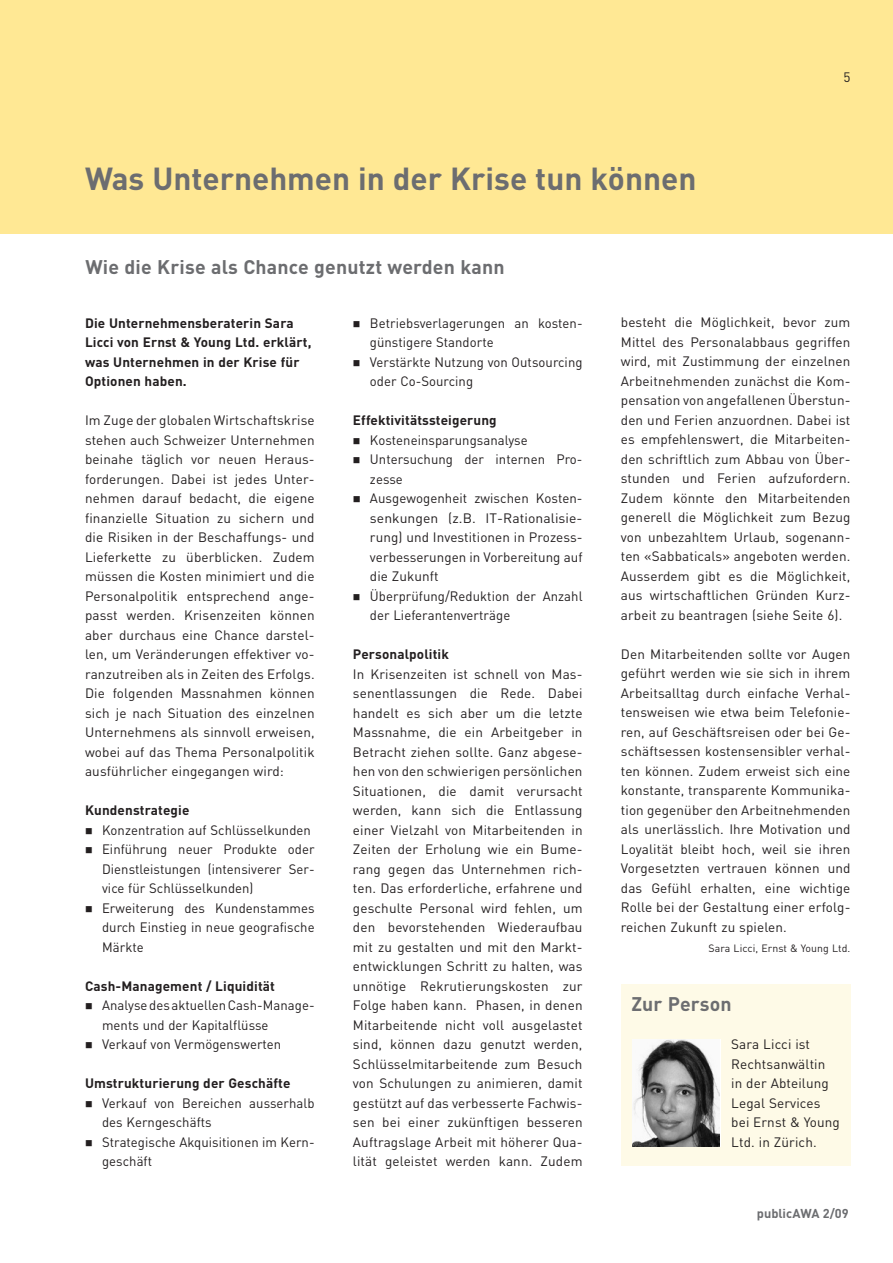
<style>
.page{position:relative;width:893px;height:1263px;background:#fff}
.page>*{position:absolute;margin:0;border:0;box-sizing:border-box;transform-origin:0 0}
.t1{font:700 31.5px "DIN";color:#6c6d70}
.t2{font:700 19.5px "DIN";letter-spacing:.01em;color:#6c6d70}
.t3{font:13.5px/19.5px "DIN";letter-spacing:.005em;color:#231f20}
.t4{font:700 13.5px/19.5px "DIN";letter-spacing:.01em;color:#231f20}
.t5{font:700 12.75px "DIN";color:#6c6d70}
.t6{font:10.5px "DIN";letter-spacing:.01em;color:#231f20}
</style>
<div class="page">
<div style="left:0;top:0;width:893px;height:234px;background:#ffe894"></div>
<div style="left:621px;top:984px;width:229px;height:182px;background:#fefae7"></div>
<svg style="left:719px;top:1039px;width:2px;height:107px"></svg>
<img style="left:632px;top:1039px;width:87px;height:107px">
<h1 class="t1" style="left:85px;top:158px;width:613px">Was Unternehmen in der Krise tun können</h1>
<h2 class="t2" style="left:85px;top:254px;width:421px">Wie die Krise als Chance genutzt werden kann</h2>
<p class="t3" style="left:843px;top:67px;width:9px">5</p>
<p class="t4" style="left:85px;top:312px;width:228px">Die Unternehmensberaterin Sara<br>Licci von Ernst &amp; Young Ltd. erklärt, was Unternehmen in der Krise für<br>Optionen haben.</p>
<p class="t3" style="left:85px;top:410px;width:231px;text-align:justify">Im Zuge der globalen Wirtschaftskrise stehen auch Schweizer Unternehmen beinahe täglich vor neuen Heraus&shy;forderungen. Dabei ist jedes Unter&shy;nehmen darauf bedacht, die eigene finanzielle Situation zu sichern und die Risiken in der Beschaffungs- und Lieferkette zu überblicken. Zudem müssen die Kosten minimiert und die Personalpolitik entsprechend ange&shy;passt werden. Krisenzeiten können aber durchaus eine Chance darstel&shy;len, um Veränderungen effektiver vo&shy;ranzutreiben als in Zeiten des Erfolgs.<br>Die folgenden Massnahmen können sich je nach Situation des einzelnen Unternehmens als sinnvoll erweisen, wobei auf das Thema Personalpolitik ausführlicher eingegangen wird:</p>
<p class="t4" style="left:85px;top:800px;width:106px">Kundenstrategie</p>
<p class="t3" style="left:85px;top:820px;width:227px">■ Konzentration auf Schlüsselkunden</p>
<p class="t3" style="left:102px;top:839px;width:214px;text-align:justify;text-indent:-17px">■ Einführung neuer Produkte oder Dienstleistungen (intensiverer Ser&shy;vice für Schlüsselkunden)</p>
<p class="t3" style="left:102px;top:898px;width:214px;text-align:justify;text-indent:-17px">■ Erweiterung des Kundenstammes durch Einstieg in neue geografische Märkte</p>
<p class="t4" style="left:85px;top:975px;width:191px">Cash-Management / Liquidität</p>
<p class="t3" style="left:102px;top:995px;width:212px;text-indent:-17px">■ Analyse des aktuellen Cash-Manage&shy;ments und der Kapitalflüsse</p>
<p class="t3" style="left:85px;top:1034px;width:198px">■ Verkauf von Vermögenswerten</p>
<p class="t4" style="left:85px;top:1073px;width:207px">Umstrukturierung der Geschäfte</p>
<p class="t3" style="left:102px;top:1093px;width:214px;text-indent:-17px">■ Verkauf von Bereichen ausserhalb des Kerngeschäfts</p>
<p class="t3" style="left:102px;top:1132px;width:214px;text-indent:-17px">■ Strategische Akquisitionen im Kern&shy;geschäft</p>
<p class="t3" style="left:370px;top:313px;width:214px;text-indent:-17px">■ Betriebsverlagerungen an kosten&shy;günstigere Standorte</p>
<p class="t3" style="left:370px;top:352px;width:214px;text-indent:-17px">■ Verstärkte Nutzung von Outsourcing oder Co-Sourcing</p>
<p class="t4" style="left:353px;top:410px;width:145px">Effektivitätssteigerung</p>
<p class="t3" style="left:353px;top:430px;width:176px">■ Kosteneinsparungsanalyse</p>
<p class="t3" style="left:370px;top:449px;width:214px;text-indent:-17px">■ Untersuchung der internen Pro&shy;zesse</p>
<p class="t3" style="left:370px;top:488px;width:214px;text-indent:-17px">■ Ausgewogenheit zwischen Kosten&shy;senkungen (z.B. IT-Rationalisie&shy;rung) und Investitionen in Prozess&shy;verbesserungen in Vorbereitung auf die Zukunft</p>
<p class="t3" style="left:370px;top:586px;width:214px;text-indent:-17px">■ Überprüfung/Reduktion der Anzahl der Lieferantenverträge</p>
<p class="t4" style="left:353px;top:644px;width:98px">Personalpolitik</p>
<p class="t3" style="left:353px;top:664px;width:231px;text-align:justify">In Krisenzeiten ist schnell von Mas&shy;senentlassungen die Rede. Dabei handelt es sich aber um die letzte Massnahme, die ein Arbeitgeber in Betracht ziehen sollte. Ganz abgese&shy;hen von den schwierigen persönlichen Situationen, die damit verursacht werden, kann sich die Entlassung einer Vielzahl von Mitarbeitenden in Zeiten der Erholung wie ein Bume&shy;rang gegen das Unternehmen rich&shy;ten. Das erforderliche, erfahrene und geschulte Personal wird fehlen, um den bevorstehenden Wiederaufbau mit zu gestalten und mit den Markt&shy;entwicklungen Schritt zu halten, was unnötige Rekrutierungskosten zur Folge haben kann. Phasen, in denen Mitarbeitende nicht voll ausgelastet sind, können dazu genutzt werden, Schlüsselmitarbeitende zum Besuch von Schulungen zu animieren, damit gestützt auf das verbesserte Fachwis&shy;sen bei einer zukünftigen besseren Auftragslage Arbeit mit höherer Qua&shy;lität geleistet werden kann. Zudem</p>
<p class="t3" style="left:621px;top:313px;width:231px;text-align:justify">besteht die Möglichkeit, bevor zum Mittel des Personalabbaus gegriffen wird, mit Zustimmung der einzelnen Arbeitnehmenden zunächst die Kom&shy;pensation von angefallenen Überstun&shy;den und Ferien anzuordnen. Dabei ist es empfehlenswert, die Mitarbeiten&shy;den schriftlich zum Abbau von Über&shy;stunden und Ferien aufzufordern.<br>Zudem könnte den Mitarbeitenden generell die Möglichkeit zum Bezug von unbezahltem Urlaub, sogenann&shy;ten «Sabbaticals» angeboten werden.<br>Ausserdem gibt es die Möglichkeit, aus wirtschaftlichen Gründen Kurz&shy;arbeit zu beantragen (siehe Seite 6).</p>
<p class="t3" style="left:621px;top:644px;width:231px;text-align:justify">Den Mitarbeitenden sollte vor Augen geführt werden wie sie sich in ihrem Arbeitsalltag durch einfache Verhal&shy;tensweisen wie etwa beim Telefonie&shy;ren, auf Geschäftsreisen oder bei Ge&shy;schäftsessen kostensensibler verhal&shy;ten können. Zudem erweist sich eine konstante, transparente Kommunika&shy;tion gegenüber den Arbeitnehmenden als unerlässlich. Ihre Motivation und Loyalität bleibt hoch, weil sie ihren Vorgesetzten vertrauen können und das Gefühl erhalten, eine wichtige Rolle bei der Gestaltung einer erfolg&shy;reichen Zukunft zu spielen.</p>
<p class="t6" style="left:709px;top:941px;width:143px">Sara Licci, Ernst &amp; Young Ltd.</p>
<h2 class="t2" style="left:631px;top:991px;width:102px">Zur Person</h2>
<p class="t3" style="left:731px;top:1034px;width:110px">Sara Licci ist<br>Rechtsanwältin<br>in der Abteilung<br>Legal Services bei Ernst &amp; Young<br>Ltd. in Zürich.</p>
<p class="t5" style="left:757px;top:1205px;width:93px">publicAWA 2/09</p>
</div>
